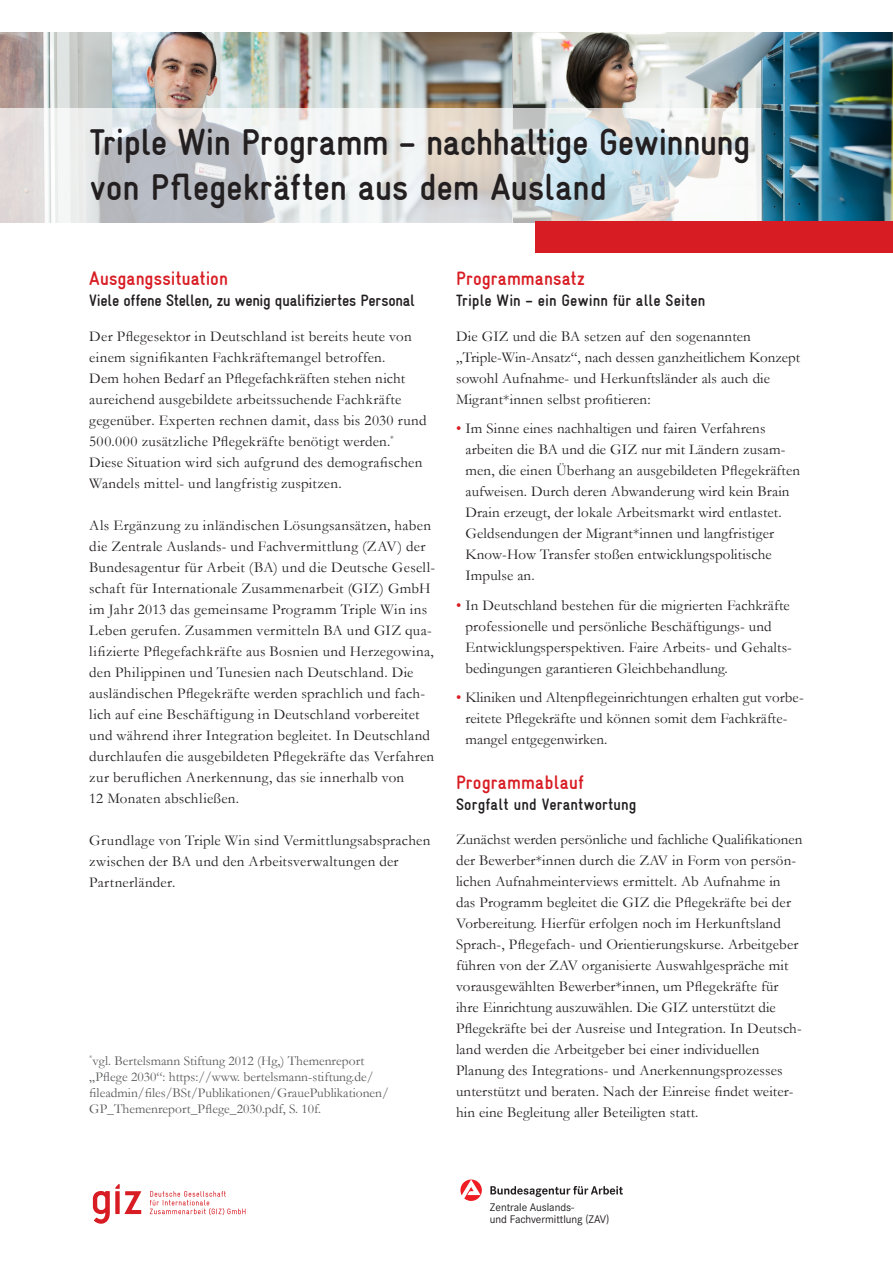
<style>
.page{position:relative;width:893px;height:1263px;background:#fff}
.page>*{position:absolute;margin:0;border:0;box-sizing:border-box;transform-origin:0 0}
.Headline_Aushang{font:700 condensed 37.5px/45px "GIZ Gravur TT";letter-spacing:-.01em;color:#231f20}
.t1{font:700 condensed 19.5px "GIZ Gravur TT";letter-spacing:.005em;color:#d81c23}
.t2{font:700 condensed 16.5px "GIZ Gravur TT";color:#231f20}
.t3{font:15px/21px "Garamond";letter-spacing:.01em;color:#231f20}
.t4{font:13.5px/16.2px "Garamond";color:#57585a}
.t5{font:11.4px/12px "Corporate S";letter-spacing:-.005em;color:#231f20}
.s1{color:#d81c23}
</style>
<div class="page">
<img style="left:513px;top:33px;width:380px;height:188px">
<img style="left:0;top:33px;width:511px;height:75px">
<svg style="left:93px;top:1184px;width:48px;height:40px"></svg>
<svg style="left:150px;top:1191px;width:95px;height:24px"></svg>
<svg style="left:490px;top:1186px;width:133px;height:11px"></svg>
<svg style="left:460px;top:1179px;width:22px;height:22px"></svg>
<svg style="left:0;top:108px;width:761px;height:114px"></svg>
<div style="left:535px;top:221px;width:358px;height:32px;background:#d81c23"></div>
<p class="Headline_Aushang" style="left:90px;top:120px;width:662px">Triple Win Programm – nachhaltige Gewinnung von Pflegekräften aus dem Ausland</p>
<p class="t1" style="left:89px;top:268px;width:140px">Ausgangssituation</p>
<p class="t2" style="left:89px;top:292px;width:327px">Viele offene Stellen, zu wenig qualifiziertes Personal</p>
<p class="t3" style="left:89px;top:325px;width:339px">Der Pflegesektor in Deutschland ist bereits heute von einem signifikanten Fachkräftemangel betroffen.<br>Dem hohen Bedarf an Pflegefachkräften stehen nicht aureichend ausgebildete arbeitssuchende Fachkräfte gegenüber. Experten rechnen damit, dass bis 2030 rund 500.000 zusätzliche Pflegekräfte benötigt werden.<sup>* </sup>Diese Situation wird sich aufgrund des demografischen Wandels mittel- und langfristig zuspitzen.</p>
<p class="t3" style="left:89px;top:514px;width:347px">Als Ergänzung zu inländischen Lösungsansätzen, haben die Zentrale Auslands- und Fachvermittlung (ZAV) der Bundesagentur für Arbeit (BA) und die Deutsche Gesell&shy;schaft für Internationale Zusammenarbeit (GIZ) GmbH im Jahr 2013 das gemeinsame Programm Triple Win ins Leben gerufen. Zusammen vermitteln BA und GIZ qua&shy;lifizierte Pflegefachkräfte aus Bosnien und Herzegowina, den Philippinen und Tunesien nach Deutschland. Die ausländischen Pflegekräfte werden sprachlich und fach&shy;lich auf eine Beschäftigung in Deutschland vorbereitet und während ihrer Integration begleitet. In Deutschland durchlaufen die ausgebildeten Pflegekräfte das Verfahren zur beruflichen Anerkennung, das sie innerhalb von<br>12 Monaten abschließen.</p>
<p class="t3" style="left:89px;top:829px;width:343px">Grundlage von Triple Win sind Vermittlungsabsprachen zwischen der BA und den Arbeitsverwaltungen der<br>Partnerländer.</p>
<p class="t4" style="left:89px;top:1052px;width:277px"><sup>*</sup>vgl. Bertelsmann Stiftung 2012 (Hg,) Themenreport</p>
<p class="t4" style="left:89px;top:1068px;width:301px">„Pflege 2030“: https://www. bertelsmann-stiftung.de/ fileadmin/files/BSt/Publikationen/GrauePublikationen/<br>GP_Themenreport_Pflege_2030.pdf, S. 10f.</p>
<p class="t1" style="left:456px;top:267px;width:130px">Programmansatz</p>
<p class="t2" style="left:456px;top:291px;width:251px">Triple Win – ein Gewinn für alle Seiten</p>
<p class="t3" style="left:456px;top:325px;width:346px">Die GIZ und die BA setzen auf den sogenannten „Triple-Win-Ansatz“, nach dessen ganzheitlichem Konzept sowohl Aufnahme- und Herkunftsländer als auch die Migrant*innen selbst profitieren:</p>
<p class="t3" style="left:465px;top:418px;width:336px;text-indent:-9px"><span class="s1">•</span> Im Sinne eines nachhaltigen und fairen Verfahrens arbeiten die BA und die GIZ nur mit Ländern zusam&shy;men, die einen Überhang an ausgebildeten Pflegekräften aufweisen. Durch deren Abwanderung wird kein Brain Drain erzeugt, der lokale Arbeitsmarkt wird entlastet.<br>Geldsendungen der Migrant*innen und langfristiger Know-How Transfer stoßen entwicklungspolitische Impulse an.</p>
<p class="t3" style="left:465px;top:594px;width:328px;text-indent:-9px"><span class="s1">•</span> In Deutschland bestehen für die migrierten Fachkräfte professionelle und persönliche Beschäftigungs- und Entwicklungsperspektiven. Faire Arbeits- und Gehalts&shy;bedingungen garantieren Gleichbehandlung.</p>
<p class="t3" style="left:465px;top:687px;width:340px;text-indent:-9px"><span class="s1">•</span> Kliniken und Altenpflegeinrichtungen erhalten gut vorbe&shy;reitete Pflegekräfte und können somit dem Fachkräfte&shy;mangel entgegenwirken.</p>
<h2 class="t1" style="left:456px;top:772px;width:129px">Programmablauf</h2>
<p class="t2" style="left:456px;top:796px;width:182px">Sorgfalt und Verantwortung</p>
<p class="t3" style="left:456px;top:829px;width:348px">Zunächst werden persönliche und fachliche Qualifikationen der Bewerber*innen durch die ZAV in Form von persön&shy;lichen Aufnahmeinterviews ermittelt. Ab Aufnahme in das Programm begleitet die GIZ die Pflegekräfte bei der Vorbereitung. Hierfür erfolgen noch im Herkunftsland Sprach-, Pflegefach- und Orientierungskurse. Arbeitgeber führen von der ZAV organisierte Auswahlgespräche mit vorausgewählten Bewerber*innen, um Pflegekräfte für ihre Einrichtung auszuwählen. Die GIZ unterstützt die Pflegekräfte bei der Ausreise und Integration. In Deutsch&shy;land werden die Arbeitgeber bei einer individuellen Planung des Integrations- und Anerkennungsprozesses unterstützt und beraten. Nach der Einreise findet weiter&shy;hin eine Begleitung aller Beteiligten statt.</p>
<p class="t5" style="left:490px;top:1201px;width:121px">Zentrale Auslands-<br>und Fachvermittlung (ZAV)</p>
</div>
